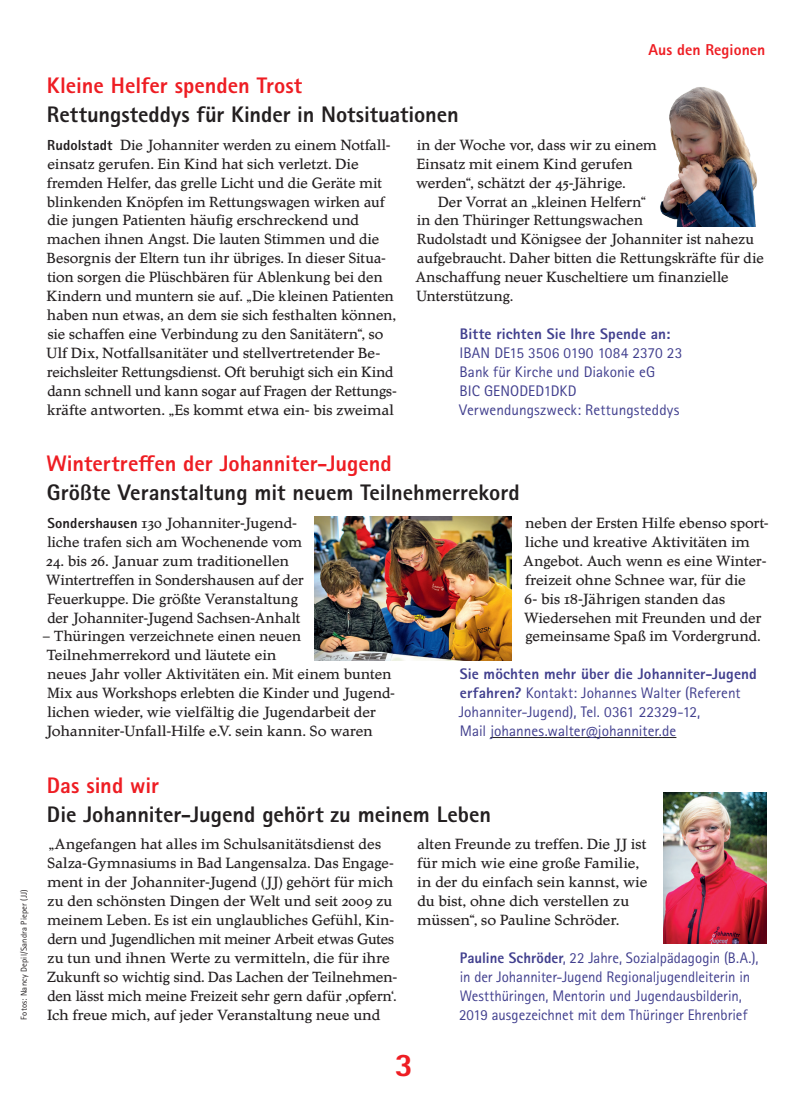
<style>
.page{position:relative;width:808px;height:1106px;background:#fff}
.page>*{position:absolute;margin:0;border:0;box-sizing:border-box;transform-origin:0 0}
.t1{font:800 33px "Rotis Sans Serif Std";color:#ee1d23}
.t2{font:800 22.5px "Rotis Sans Serif Std";color:#231f20}
.t3{font:800 22.5px "Rotis Sans Serif Std";color:#ee1d23}
.t4{font:15.75px/18.9px "Diethelm AR";color:#231f20}
.t5{font:800 15.75px "Rotis Sans Serif Std";letter-spacing:.005em;color:#ee1d23}
.t6{font:15.3px/18.9px "Rotis Sans Serif Std";color:#413f8e}
.t7{font:800 15.3px "Rotis Sans Serif Std";letter-spacing:.005em;color:#413f8e}
.t8{font:8.55px "Rotis Sans Serif Std";letter-spacing:.025em;color:#231f20}
.s1{font-family:"Rotis Sans Serif Std";font-weight:800;font-size:14.55px}
.s2{font-weight:800}
</style>
<div class="page">
<hr style="left:490px;top:737px;width:186px;height:1px;background:#231f20">
<img style="left:660px;top:87px;width:97px;height:139px">
<img style="left:663px;top:792px;width:103px;height:152px">
<img style="left:314px;top:516px;width:198px;height:144px">
<p class="t5" style="left:648px;top:40px;width:118px">Aus den Regionen</p>
<h2 class="t3" style="left:47px;top:71px;width:257px">Kleine Helfer spenden Trost</h2>
<h2 class="t2" style="left:47px;top:100px;width:413px">Rettungsteddys für Kinder in Notsituationen</h2>
<p class="t4" style="left:47px;top:136px;width:351px"><span class="s1">Rudolstadt</span> Die Johanniter werden zu einem Notfall&shy;einsatz gerufen. Ein Kind hat sich verletzt. Die fremden Helfer, das grelle Licht und die Geräte mit blinkenden Knöpfen im Rettungswagen wirken auf die jungen Patienten häufig erschreckend und machen ihnen Angst. Die lauten Stimmen und die Besorgnis der Eltern tun ihr übriges. In dieser Situa&shy;tion sorgen die Plüschbären für Ablenkung bei den Kindern und muntern sie auf. „Die kleinen Patienten haben nun etwas, an dem sie sich festhalten können, sie schaffen eine Verbindung zu den Sanitätern“, so Ulf Dix, Notfallsanitäter und stellvertretender Be&shy;reichsleiter Rettungsdienst. Oft beruhigt sich ein Kind dann schnell und kann sogar auf Fragen der Rettungs&shy;kräfte antworten. „Es kommt etwa ein- bis zweimal</p>
<p class="t4" style="left:416px;top:136px;width:242px">in der Woche vor, dass wir zu einem<br>Einsatz mit einem Kind gerufen werden“, schätzt der 45-Jährige.</p>
<p class="t4" style="left:415px;top:192px;width:350px;text-indent:23px">Der Vorrat an „kleinen Helfern“<br>in den Thüringer Rettungswachen<br>Rudolstadt und Königsee der Johanniter ist nahezu aufgebraucht. Daher bitten die Rettungskräfte für die Anschaffung neuer Kuscheltiere um finanzielle Unterstützung.</p>
<p class="t7" style="left:460px;top:324px;width:212px">Bitte richten Sie Ihre Spende an:</p>
<p class="t6" style="left:459px;top:343px;width:225px">IBAN DE15 3506 0190 1084 2370 23<br>Bank für Kirche und Diakonie eG<br>BIC GENODED1DKD<br>Verwendungszweck: Rettungsteddys</p>
<h2 class="t3" style="left:46px;top:449px;width:347px">Wintertreffen der Johanniter-Jugend</h2>
<h2 class="t2" style="left:47px;top:478px;width:474px">Größte Veranstaltung mit neuem Teilnehmerrekord</h2>
<p class="t4" style="left:47px;top:514px;width:256px"><span class="s1">Sondershausen</span> 130 Johanniter-Jugend&shy;liche trafen sich am Wochenende vom</p>
<p class="t4" style="left:46px;top:552px;width:259px">24. bis 26. Januar zum traditionellen Wintertreffen in Sondershausen auf der Feuerkuppe. Die größte Veranstaltung der Johanniter-Jugend Sachsen-Anhalt</p>
<p class="t4" style="left:42px;top:627px;width:354px">– Thüringen verzeichnete einen neuen Teilnehmerrekord und läutete ein<br>neues Jahr voller Aktivitäten ein. Mit einem bunten Mix aus Workshops erlebten die Kinder und Jugend&shy;lichen wieder, wie vielfältig die Jugendarbeit der Johanniter-Unfall-Hilfe e.V. sein kann. So waren</p>
<p class="t4" style="left:523px;top:514px;width:247px">neben der Ersten Hilfe ebenso sport&shy;liche und kreative Aktivitäten im Angebot. Auch wenn es eine Winter&shy;freizeit ohne Schnee war, für die<br>6- bis 18-Jährigen standen das Wiedersehen mit Freunden und der gemeinsame Spaß im Vordergrund.</p>
<p class="t6" style="left:459px;top:664px;width:300px"><span class="s2">Sie möchten mehr über die Johanniter-Jugend erfahren?</span> Kontakt: Johannes Walter (Referent Johanniter-Jugend), Tel. 0361 22329-12,<br>Mail johannes.walter@johanniter.de</p>
<p class="t8" style="left:19px;top:1019px;width:132px;rotate:-90deg">Fotos: Nancy Depil/Sandra Pieper (JJ)</p>
<h2 class="t3" style="left:47px;top:770px;width:114px">Das sind wir</h2>
<h2 class="t2" style="left:47px;top:799px;width:446px">Die Johanniter-Jugend gehört zu meinem Leben</h2>
<p class="t4" style="left:47px;top:835px;width:351px">„Angefangen hat alles im Schulsanitätsdienst des Salza-Gymnasiums in Bad Langensalza. Das Engage&shy;ment in der Johanniter-Jugend (JJ) gehört für mich zu den schönsten Dingen der Welt und seit 2009 zu meinem Leben. Es ist ein unglaubliches Gefühl, Kin&shy;dern und Jugendlichen mit meiner Arbeit etwas Gutes zu tun und ihnen Werte zu vermitteln, die für ihre Zukunft so wichtig sind. Das Lachen der Teilnehmen&shy;den lässt mich meine Freizeit sehr gern dafür ‚opfern‘.<br>Ich freue mich, auf jeder Veranstaltung neue und</p>
<p class="t4" style="left:417px;top:835px;width:232px">alten Freunde zu treffen. Die JJ ist für mich wie eine große Familie, in der du einfach sein kannst, wie du bist, ohne dich verstellen zu müssen“, so Pauline Schröder.</p>
<p class="t6" style="left:460px;top:948px;width:300px"><span class="s2">Pauline Schröder</span>, 22 Jahre, Sozialpädagogin (B.A.), in der Johanniter-Jugend Regionaljugendleiterin in<br>Westthüringen, Mentorin und Jugendausbilderin,</p>
<p class="t6" style="left:459px;top:1005px;width:290px">2019 ausgezeichnet mit dem Thüringer Ehrenbrief</p>
<h1 class="t1" style="left:395px;top:1044px;width:20px">3</h1>
</div>
